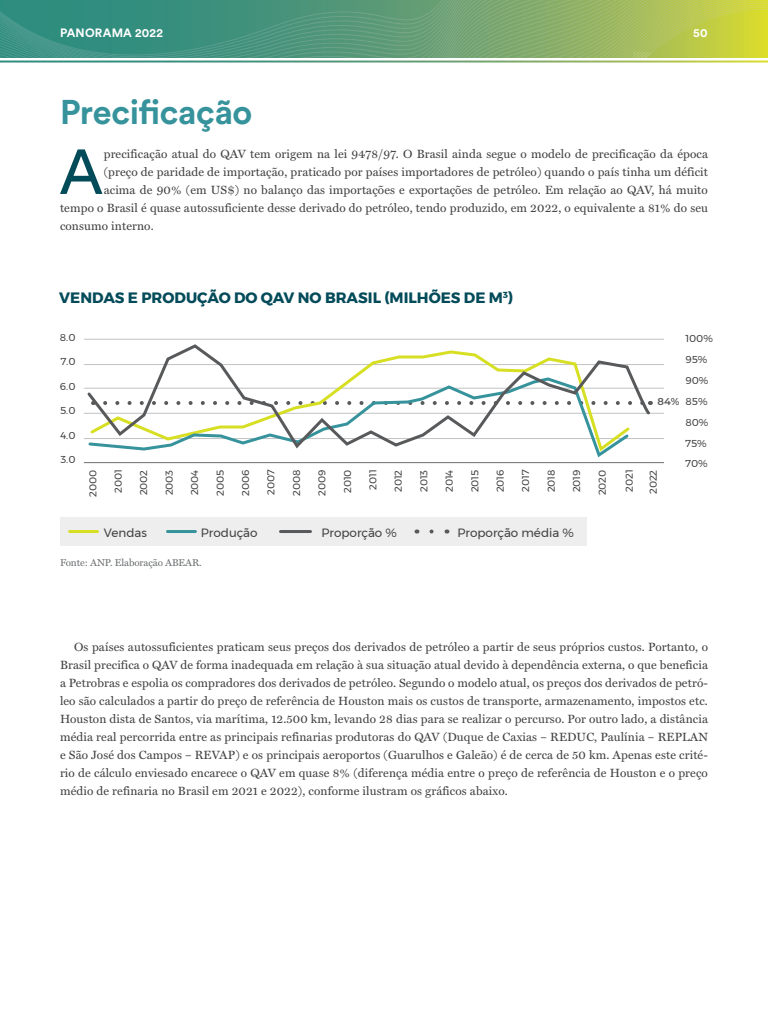
<style>
.page{position:relative;width:768px;height:1024px;background:#fff}
.page>*{position:absolute;margin:0;border:0;box-sizing:border-box;transform-origin:0 0}
.t1{font:62.8px "Circular Std";color:#044b5a}
.t2{font:700 34px "Circular Std";letter-spacing:-.01em;color:#36939c}
.t3{font:700 15px "Montserrat";color:#044b5a}
.t4{font:12px/18px "Miller Text";letter-spacing:.01em;color:#414142;text-align:justify}
.t5{font:12px "Montserrat";color:#414142}
.t6{font:700 12px "Circular Std";letter-spacing:.015em;color:#fff}
.t7{font:10px/21px "Montserrat";letter-spacing:-.01em;color:#414142}
.t8{font:10px "Miller Text";letter-spacing:-.01em;color:#6d6f71}
.t9{font:600 10px "Montserrat";color:#58595b}
</style>
<div class="page">
<svg style="left:0;top:0;width:768px;height:58px"></svg>
<svg style="left:632px;top:31px;width:136px;height:27px"></svg>
<div style="left:60px;top:517px;width:527px;height:29px;background:#eeeeef"></div>
<hr style="left:70px;top:530px;width:28px;height:3px;background:#d7df23">
<hr style="left:280px;top:530px;width:30px;height:3px;background:#58595b">
<hr style="left:168px;top:530px;width:27px;height:3px;background:#36939c">
<hr style="left:84px;top:438px;width:580px;height:1px;background:#c0c2c4">
<hr style="left:84px;top:413px;width:580px;height:1px;background:#c0c2c4">
<hr style="left:84px;top:388px;width:580px;height:1px;background:#c0c2c4">
<hr style="left:84px;top:339px;width:580px;height:1px;background:#c0c2c4">
<hr style="left:84px;top:462px;width:580px;height:1px;background:#6d6f71">
<hr style="left:84px;top:364px;width:580px;height:1px;background:#c0c2c4">
<svg style="left:85px;top:344px;width:567px;height:107px"></svg>
<p class="t6" style="left:60px;top:25px;width:104px">PANORAMA 2022</p>
<p class="t6" style="left:693px;top:25px;width:16px">50</p>
<h2 class="t2" style="left:60px;top:90px;width:194px">Precificação</h2>
<h1 class="t1" style="left:59px;top:134px;width:45px">A</h1>
<p class="t4" style="left:104px;top:145px;width:606px">precificação atual do QAV tem origem na lei 9478/97. O Brasil ainda segue o modelo de precificação da época</p>
<p class="t4" style="left:104px;top:163px;width:606px">(preço de paridade de importação, praticado por países importadores de petróleo) quando o país tinha um déficit</p>
<p class="t4" style="left:104px;top:181px;width:606px">acima de 90% (em US$) no balanço das importações e exportações de petróleo. Em relação ao QAV, há muito</p>
<p class="t4" style="left:60px;top:199px;width:650px">tempo o Brasil é quase autossuficiente desse derivado do petróleo, tendo produzido, em 2022, o equivalente a 81% do seu</p>
<p class="t4" style="left:60px;top:217px;width:95px">consumo interno.</p>
<p class="t3" style="left:59px;top:285px;width:456px">VENDAS E PRODUÇÃO DO QAV NO BRASIL (MILHÕES DE M<sup>3</sup>)</p>
<p class="t7" style="left:60px;top:327px;width:17px">8.0</p>
<p class="t7" style="left:61px;top:351px;width:16px">7.0</p>
<p class="t7" style="left:60px;top:376px;width:17px">6.0</p>
<p class="t7" style="left:60px;top:400px;width:17px">5.0</p>
<p class="t7" style="left:60px;top:425px;width:17px">4.0</p>
<p class="t7" style="left:60px;top:449px;width:17px">3.0</p>
<p class="t7" style="left:686px;top:328px;width:29px">100%</p>
<p class="t7" style="left:686px;top:349px;width:24px">95%</p>
<p class="t7" style="left:686px;top:370px;width:24px">90%</p>
<p class="t9" style="left:658px;top:394px;width:24px">84%</p>
<p class="t7" style="left:686px;top:391px;width:24px">85%</p>
<p class="t7" style="left:686px;top:412px;width:25px">80%<br>75%</p>
<p class="t7" style="left:686px;top:453px;width:24px">70%</p>
<p class="t7" style="left:82px;top:497px;width:28px;rotate:-90deg">2000</p>
<p class="t7" style="left:108px;top:493px;width:25px;rotate:-90deg">2001</p>
<p class="t7" style="left:133px;top:495px;width:27px;rotate:-90deg">2002</p>
<p class="t7" style="left:159px;top:495px;width:27px;rotate:-90deg">2003</p>
<p class="t7" style="left:184px;top:495px;width:27px;rotate:-90deg">2004</p>
<p class="t7" style="left:210px;top:496px;width:27px;rotate:-90deg">2005</p>
<p class="t7" style="left:235px;top:496px;width:28px;rotate:-90deg">2006</p>
<p class="t7" style="left:260px;top:495px;width:27px;rotate:-90deg">2007</p>
<p class="t7" style="left:286px;top:496px;width:28px;rotate:-90deg">2008</p>
<p class="t7" style="left:311px;top:496px;width:28px;rotate:-90deg">2009</p>
<p class="t7" style="left:362px;top:490px;width:21px;rotate:-90deg">2011</p>
<p class="t7" style="left:337px;top:493px;width:25px;rotate:-90deg">2010</p>
<p class="t7" style="left:388px;top:492px;width:24px;rotate:-90deg">2012</p>
<p class="t7" style="left:413px;top:492px;width:24px;rotate:-90deg">2013</p>
<p class="t7" style="left:439px;top:492px;width:24px;rotate:-90deg">2014</p>
<p class="t7" style="left:464px;top:492px;width:24px;rotate:-90deg">2015</p>
<p class="t7" style="left:490px;top:492px;width:24px;rotate:-90deg">2016</p>
<p class="t7" style="left:515px;top:492px;width:23px;rotate:-90deg">2017</p>
<p class="t7" style="left:541px;top:492px;width:24px;rotate:-90deg">2018</p>
<p class="t7" style="left:566px;top:492px;width:24px;rotate:-90deg">2019</p>
<p class="t7" style="left:592px;top:495px;width:27px;rotate:-90deg">2020</p>
<p class="t7" style="left:619px;top:492px;width:24px;rotate:-90deg">2021</p>
<p class="t7" style="left:643px;top:494px;width:26px;rotate:-90deg">2022</p>
<p class="t5" style="left:104px;top:524px;width:44px">Vendas</p>
<p class="t5" style="left:201px;top:524px;width:58px">Produção</p>
<p class="t5" style="left:321px;top:524px;width:77px">Proporção %</p>
<p class="t5" style="left:457px;top:524px;width:118px">Proporção média %</p>
<p class="t8" style="left:60px;top:557px;width:143px">Fonte: ANP. Elaboração ABEAR.</p>
<p class="t4" style="left:60px;top:637px;width:650px;text-indent:14px">Os países autossuficientes praticam seus preços dos derivados de petróleo a partir de seus próprios custos. Portanto, o Brasil precifica o QAV de forma inadequada em relação à sua situação atual devido à dependência externa, o que beneficia a Petrobras e espolia os compradores dos derivados de petróleo. Segundo o modelo atual, os preços dos derivados de petró&shy;leo são calculados a partir do preço de referência de Houston mais os custos de transporte, armazenamento, impostos etc.<br>Houston dista de Santos, via marítima, 12.500 km, levando 28 dias para se realizar o percurso. Por outro lado, a distância média real percorrida entre as principais refinarias produtoras do QAV (Duque de Caxias – REDUC, Paulínia – REPLAN e São José dos Campos – REVAP) e os principais aeroportos (Guarulhos e Galeão) é de cerca de 50 km. Apenas este crité&shy;rio de cálculo enviesado encarece o QAV em quase 8% (diferença média entre o preço de referência de Houston e o preço médio de refinaria no Brasil em 2021 e 2022), conforme ilustram os gráficos abaixo.</p>
</div>
